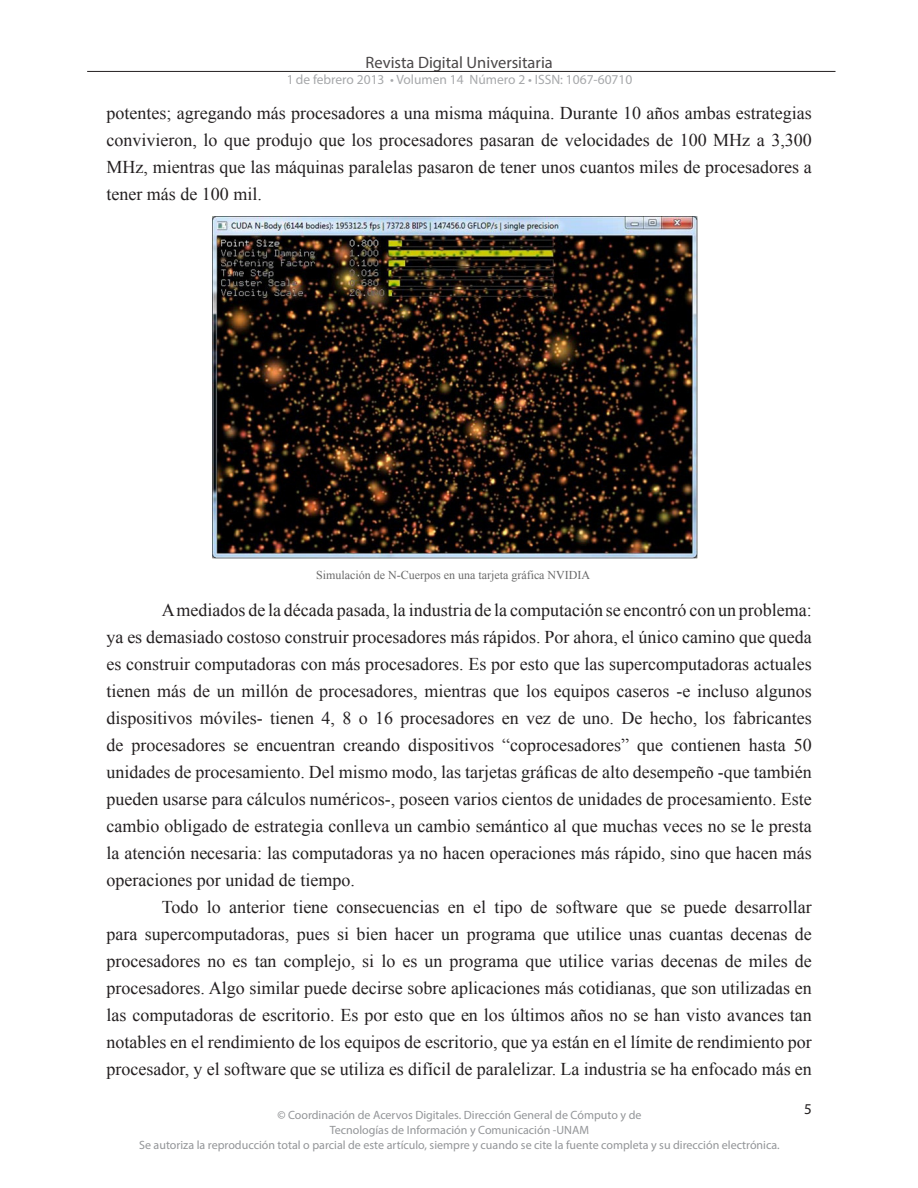
<style>
.page{position:relative;width:918px;height:1188px;background:#fff}
.page>*{position:absolute;margin:0;border:0;box-sizing:border-box;transform-origin:0 0}
.contenido{font:18px/27px "Times New Roman";color:#231f20;text-align:justify}
.t1{font:16.5px "Myriad Pro";color:#231f20}
.t2{font:15px "Myriad Pro";color:#231f20}
.t3{font:13.5px "Myriad Pro";color:#939598}
.t4{font:12px/15px "Myriad Pro";color:#939598;text-align:center}
.pie_de_foto{font:12px "Times New Roman";color:#696969}
.s1{color:#808285}
</style>
<div class="page">
<hr style="left:87px;top:71px;width:749px;height:1px;background:#231f20">
<img style="left:213px;top:217px;width:484px;height:341px">
<p class="t1" style="left:366px;top:52px;width:189px">Revista Digital Universitaria</p>
<p class="t3" style="left:286px;top:71px;width:348px">1 de febrero 2013 • Volumen 14 Número 2 • ISSN: 1067-60710</p>
<p class="contenido" style="left:107px;top:99px;width:707px">potentes; agregando más procesadores a una misma máquina. Durante 10 años ambas estrategias convivieron, lo que produjo que los procesadores pasaran de velocidades de 100 MHz a 3,300<br>MHz, mientras que las máquinas paralelas pasaron de tener unos cuantos miles de procesadores a tener más de 100 mil.</p>
<p class="pie_de_foto" style="left:316px;top:567px;width:276px">Simulación de N-Cuerpos en una tarjeta gráfica NVIDIA</p>
<p class="contenido" style="left:107px;top:596px;width:707px;text-indent:55px">A mediados de la década pasada, la industria de la computación se encontró con un problema: ya es demasiado costoso construir procesadores más rápidos. Por ahora, el único camino que queda es construir computadoras con más procesadores. Es por esto que las supercomputadoras actuales tienen más de un millón de procesadores, mientras que los equipos caseros -e incluso algunos dispositivos móviles- tienen 4, 8 o 16 procesadores en vez de uno. De hecho, los fabricantes de procesadores se encuentran creando dispositivos “coprocesadores” que contienen hasta 50 unidades de procesamiento. Del mismo modo, las tarjetas gráficas de alto desempeño -que también pueden usarse para cálculos numéricos-, poseen varios cientos de unidades de procesamiento. Este cambio obligado de estrategia conlleva un cambio semántico al que muchas veces no se le presta la atención necesaria: las computadoras ya no hacen operaciones más rápido, sino que hacen más operaciones por unidad de tiempo.</p>
<p class="contenido" style="left:107px;top:893px;width:707px;text-indent:55px">Todo lo anterior tiene consecuencias en el tipo de software que se puede desarrollar para supercomputadoras, pues si bien hacer un programa que utilice unas cuantas decenas de procesadores no es tan complejo, si lo es un programa que utilice varias decenas de miles de procesadores. Algo similar puede decirse sobre aplicaciones más cotidianas, que son utilizadas en las computadoras de escritorio. Es por esto que en los últimos años no se han visto avances tan notables en el rendimiento de los equipos de escritorio, que ya están en el límite de rendimiento por procesador, y el software que se utiliza es difícil de paralelizar. La industria se ha enfocado más en</p>
<p class="t4" style="left:139px;top:1108px;width:642px"><span class="s1">©</span> Coordinación de Acervos Digitales. Dirección General de Cómputo y de<br>Tecnologías de Información y Comunicación -UNAM<br>Se autoriza la reproducción total o parcial de este artículo, siempre y cuando se cite la fuente completa y su dirección electrónica.</p>
<p class="t2" style="left:804px;top:1100px;width:9px">5</p>
</div>
